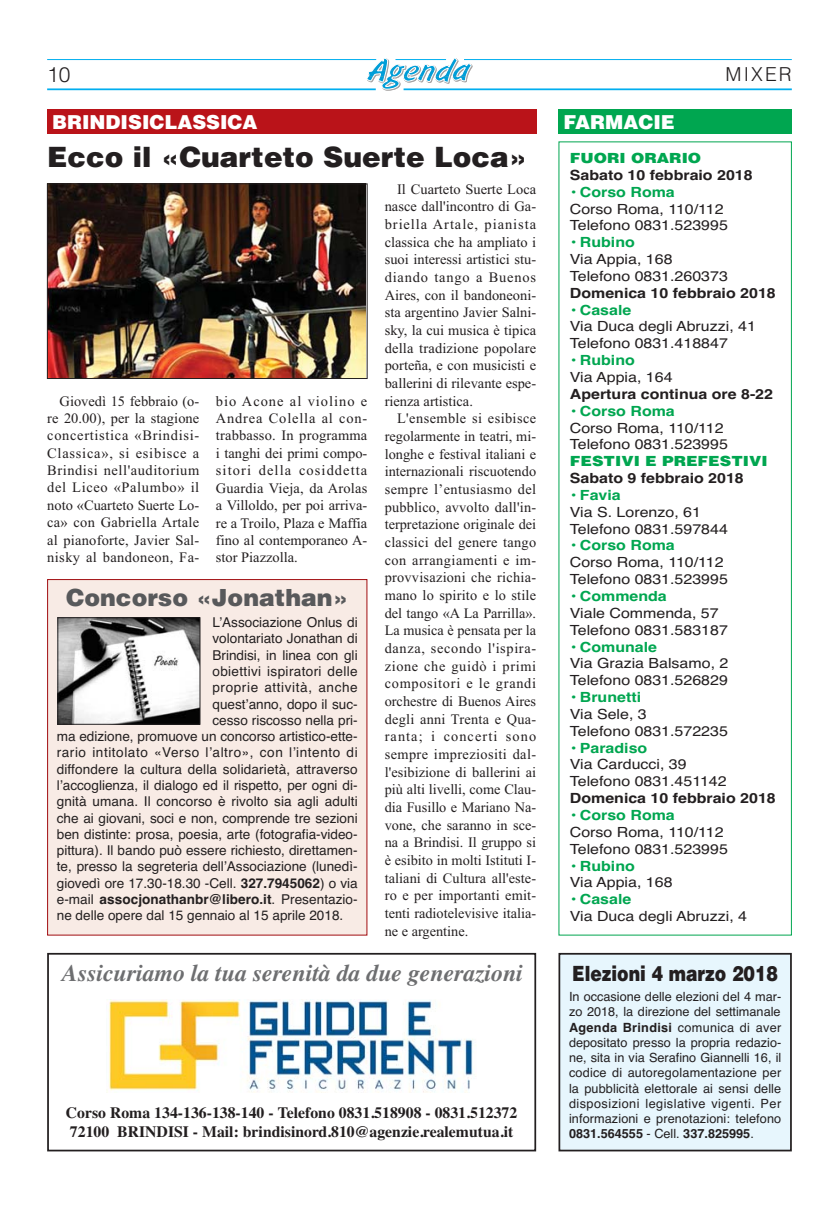
<style>
.page{position:relative;width:839px;height:1211px;background:#fff}
.page>*{position:absolute;margin:0;border:0;box-sizing:border-box;transform-origin:0 0}
.t1{font:900 28px "Helvetica";color:#231f20}
.t2{font:italic 700 23.8px "Times";color:#6d6e70}
.t3{font:900 23.62px "Helvetica";color:#58595b}
.t4{font:900 21px "Helvetica";color:#231f20;scale:.82 1}
.t5{font:300 21px "Helvetica";color:#231f20}
.t6{font:900 19.25px "Helvetica";color:#fff}
.t7{font:300 19.25px "Helvetica";letter-spacing:.11em;color:#231f20}
.t8{font:700 15.75px/18.9px "Times";color:#231f20}
.t9{font:14.35px/17.7px "Times New Roman";color:#231f20;text-align:justify}
.t10{font:14px/16.8px "Helvetica";color:#231f20;scale:1.14 1}
.t11{font:700 14px "Helvetica";color:#00a650;scale:1.14 1}
.t12{font:700 14px "Helvetica";color:#231f20;scale:1.14 1}
.t13{font:900 14px "Helvetica";color:#00a650;scale:1.14 1}
.t14{font:13.65px "Helvetica";color:#231f20}
.t15{font:13.65px "Helvetica";letter-spacing:.04em;color:#231f20}
.t16{font:700 13.65px "Helvetica";letter-spacing:.005em;color:#231f20}
.t17{font:13.65px "Helvetica";letter-spacing:.025em;color:#231f20}
.t18{font:13.65px "Helvetica";letter-spacing:.045em;color:#231f20}
.t19{font:12.6px/15.2px "Helvetica";letter-spacing:.005em;color:#231f20;text-align:justify}
.s1{font-weight:700}
.s2{font-weight:400}
</style>
<div class="page">
<div style="left:558px;top:109px;width:233px;height:25px;background:#00a650"></div>
<img style="left:49px;top:186px;width:316px;height:191px">
<div style="left:47px;top:184px;width:320px;height:195px;border:1px solid #231f20"></div>
<div style="left:47px;top:109px;width:489px;height:25px;background:#ba1319"></div>
<svg style="left:366px;top:58px;width:106px;height:33px"></svg>
<hr style="left:395px;top:59px;width:51px;height:1px;background:#00aeef">
<hr style="left:47px;top:59px;width:329px;height:1px;background:#00aeef">
<hr style="left:464px;top:59px;width:327px;height:1px;background:#00aeef">
<hr style="left:47px;top:88px;width:328px;height:2px;background:#00aeef">
<hr style="left:403px;top:88px;width:388px;height:2px;background:#00aeef">
<div style="left:47px;top:952px;width:489px;height:199px;border:2px solid #231f20"></div>
<img style="left:107px;top:999px;width:367px;height:93px">
<div style="left:48px;top:580px;width:318px;height:354px;background:#f8ebe5"></div>
<div style="left:47px;top:579px;width:320px;height:356px;border:1px solid #a10c10"></div>
<img style="left:60px;top:619px;width:138px;height:103px">
<div style="left:58px;top:617px;width:142px;height:107px;border:1px solid #231f20"></div>
<div style="left:560px;top:954px;width:229px;height:195px;background:#e7f6fd"></div>
<div style="left:558px;top:952px;width:233px;height:199px;border:2px solid #231f20"></div>
<h3 class="t5" style="left:47px;top:66px;width:25px">10</h3>
<h3 class="t7" style="left:725px;top:67px;width:68px">MIXER</h3>
<h3 class="t6" style="left:52px;top:115px;width:207px">BRINDISICLASSICA</h3>
<h1 class="t1" style="left:47px;top:146px;width:482px">Ecco il «Cuarteto Suerte Loca»</h1>
<p class="t9" style="left:47px;top:393px;width:153px;text-indent:12px">Giovedì 15 febbraio (o&shy;re 20.00), per la stagione concertistica «Brindisi-Classica», si esibisce a Brindisi nell'auditorium del Liceo «Palumbo» il noto «Cuarteto Suerte Lo&shy;ca» con Gabriella Artale al pianoforte, Javier Sal&shy;nisky al bandoneon, Fa-</p>
<p class="t9" style="left:216px;top:393px;width:153px">bio Acone al violino e Andrea Colella al con&shy;trabbasso. In programma i tanghi dei primi compo&shy;sitori della cosiddetta Guardia Vieja, da Arolas a Villoldo, per poi arriva&shy;re a Troilo, Plaza e Maffia fino al contemporaneo A&shy;stor Piazzolla.</p>
<h3 class="t3" style="left:66px;top:589px;width:284px">Concorso «Jonathan»</h3>
<p class="t14" style="left:212px;top:617px;width:147px">LʼAssociazione Onlus di</p>
<p class="t14" style="left:212px;top:633px;width:147px">volontariato Jonathan di</p>
<p class="t14" style="left:212px;top:650px;width:147px">Brindisi, in linea con gli</p>
<p class="t17" style="left:212px;top:666px;width:147px">obiettivi ispiratori delle</p>
<p class="t18" style="left:212px;top:682px;width:147px">proprie attività, anche</p>
<p class="t14" style="left:212px;top:698px;width:147px">questʼanno, dopo il suc-</p>
<p class="t14" style="left:212px;top:715px;width:147px">cesso riscosso nella pri-</p>
<p class="t14" style="left:57px;top:731px;width:302px">ma edizione, promuove un concorso artistico-ette-</p>
<p class="t15" style="left:57px;top:747px;width:302px">rario intitolato «Verso lʼaltro», con lʼintento di</p>
<p class="t14" style="left:57px;top:763px;width:302px">diffondere la cultura della solidarietà, attraverso</p>
<p class="t14" style="left:57px;top:780px;width:302px">lʼaccoglienza, il dialogo ed il rispetto, per ogni di-</p>
<p class="t14" style="left:57px;top:796px;width:302px">gnità umana. Il concorso è rivolto sia agli adulti</p>
<p class="t14" style="left:57px;top:812px;width:302px">che ai giovani, soci e non, comprende tre sezioni</p>
<p class="t14" style="left:57px;top:829px;width:302px">ben distinte: prosa, poesia, arte (fotografia-video-</p>
<p class="t14" style="left:57px;top:845px;width:302px">pittura). Il bando può essere richiesto, direttamen-</p>
<p class="t14" style="left:57px;top:861px;width:302px">te, presso la segreteria dellʼAssociazione (lunedì-</p>
<p class="t14" style="left:57px;top:877px;width:302px">giovedì ore 17.30-18.30 -Cell. <span class="s1">327.7945062</span>) o via</p>
<p class="t16" style="left:57px;top:894px;width:302px"><span class="s2">e-mail</span> assocjonathanbr@libero.it<span class="s2">. Presentazio-</span></p>
<p class="t14" style="left:57px;top:910px;width:288px">ne delle opere dal 15 gennaio al 15 aprile 2018.</p>
<p class="t9" style="left:384px;top:181px;width:153px;text-indent:12px">Il Cuarteto Suerte Loca nasce dall'incontro di Ga&shy;briella Artale, pianista classica che ha ampliato i suoi interessi artistici stu&shy;diando tango a Buenos Aires, con il bandoneoni&shy;sta argentino Javier Salni&shy;sky, la cui musica è tipica della tradizione popolare porteña, e con musicisti e ballerini di rilevante espe&shy;rienza artistica.</p>
<p class="t9" style="left:384px;top:411px;width:153px;text-indent:12px">L'ensemble si esibisce regolarmente in teatri, mi&shy;longhe e festival italiani e internazionali riscuotendo sempre l’entusiasmo del pubblico, avvolto dall'in&shy;terpretazione originale dei classici del genere tango con arrangiamenti e im&shy;provvisazioni che richia&shy;mano lo spirito e lo stile del tango «A La Parrilla».<br>La musica è pensata per la danza, secondo l'ispira&shy;zione che guidò i primi compositori e le grandi orchestre di Buenos Aires degli anni Trenta e Qua&shy;ranta; i concerti sono sempre impreziositi dal&shy;l'esibizione di ballerini ai più alti livelli, come Clau&shy;dia Fusillo e Mariano Na&shy;vone, che saranno in sce&shy;na a Brindisi. Il gruppo si è esibito in molti Istituti I&shy;taliani di Cultura all'este&shy;ro e per importanti emit&shy;tenti radiotelevisive italia&shy;ne e argentine.</p>
<h2 class="t2" style="left:62px;top:964px;width:462px">Assicuriamo la tua serenità da due generazioni</h2>
<p class="t8" style="left:66px;top:1104px;width:453px">Corso Roma 134-136-138-140 - Telefono 0831.518908 - 0831.512372<br>72100 BRINDISI - Mail: brindisinord.810@agenzie.realemutua.it</p>
<h3 class="t6" style="left:563px;top:115px;width:113px">FARMACIE</h3>
<p class="t13" style="left:569px;top:153px;width:117px">FUORI ORARIO</p>
<p class="t12" style="left:569px;top:170px;width:162px">Sabato 10 febbraio 2018</p>
<p class="t11" style="left:569px;top:187px;width:93px">• Corso Roma</p>
<p class="t10" style="left:569px;top:201px;width:140px">Corso Roma, 110/112<br>Telefono 0831. 523995</p>
<p class="t11" style="left:569px;top:237px;width:58px">• Rubino</p>
<p class="t10" style="left:569px;top:252px;width:140px">Via Appia, 168<br>Telefono 0831.260373</p>
<p class="t12" style="left:569px;top:288px;width:182px">Domenica 10 febbraio 2018</p>
<p class="t11" style="left:569px;top:304px;width:55px">• Casale</p>
<p class="t10" style="left:569px;top:319px;width:165px">Via Duca degli Abruzzi, 41<br>Telefono 0831.418847</p>
<p class="t11" style="left:569px;top:355px;width:58px">• Rubino</p>
<p class="t10" style="left:569px;top:370px;width:92px">Via Appia, 164</p>
<p class="t12" style="left:569px;top:389px;width:180px">Apertura continua ore 8-22</p>
<p class="t11" style="left:569px;top:405px;width:93px">• Corso Roma</p>
<p class="t10" style="left:569px;top:420px;width:140px">Corso Roma, 110/112<br>Telefono 0831. 523995</p>
<p class="t13" style="left:569px;top:456px;width:175px">FESTIVI E PREFESTIVI</p>
<p class="t12" style="left:569px;top:473px;width:154px">Sabato 9 febbraio 2018</p>
<p class="t11" style="left:569px;top:490px;width:46px">• Favia</p>
<p class="t10" style="left:569px;top:505px;width:140px">Via S. Lorenzo, 61<br>Telefono 0831.597844</p>
<p class="t11" style="left:569px;top:540px;width:93px">• Corso Roma</p>
<p class="t10" style="left:569px;top:555px;width:140px">Corso Roma, 110/112<br>Telefono 0831. 523995</p>
<p class="t11" style="left:569px;top:591px;width:86px">• Commenda</p>
<p class="t10" style="left:569px;top:606px;width:140px">Viale Commenda, 57<br>Telefono 0831.583187</p>
<p class="t11" style="left:569px;top:641px;width:78px">• Comunale</p>
<p class="t10" style="left:569px;top:656px;width:140px">Via Grazia Balsamo, 2<br>Telefono 0831.526829</p>
<p class="t11" style="left:569px;top:692px;width:64px">• Brunetti</p>
<p class="t10" style="left:569px;top:707px;width:140px">Via Sele, 3<br>Telefono 0831.572235</p>
<p class="t11" style="left:569px;top:742px;width:69px">• Paradiso</p>
<p class="t10" style="left:569px;top:757px;width:139px">Via Carducci, 39<br>Telefono 0831.451142</p>
<p class="t12" style="left:569px;top:793px;width:182px">Domenica 10 febbraio 2018</p>
<p class="t11" style="left:569px;top:810px;width:93px">• Corso Roma</p>
<p class="t10" style="left:569px;top:824px;width:140px">Corso Roma, 110/112<br>Telefono 0831. 523995</p>
<p class="t11" style="left:569px;top:860px;width:58px">• Rubino</p>
<p class="t10" style="left:569px;top:875px;width:92px">Via Appia, 168</p>
<p class="t11" style="left:569px;top:894px;width:55px">• Casale</p>
<p class="t10" style="left:569px;top:909px;width:157px">Via Duca degli Abruzzi, 4</p>
<h3 class="t4" style="left:572px;top:965px;width:252px">Elezioni 4 marzo 2018</h3>
<p class="t19" style="left:569px;top:990px;width:214px">In occasione delle elezioni del 4 mar&shy;zo 2018, la direzione del settimanale <span class="s1">Agenda Brindisi</span> comunica di aver depositato presso la propria redazio&shy;ne, sita in via Serafino Giannelli 16, il codice di autoregolamentazione per la pubblicità elettorale ai sensi delle disposizioni legislative vigenti. Per informazioni e prenotazioni: telefono <span class="s1">0831.564555</span> - Cell. <span class="s1">337.825995</span>.</p>
</div>
